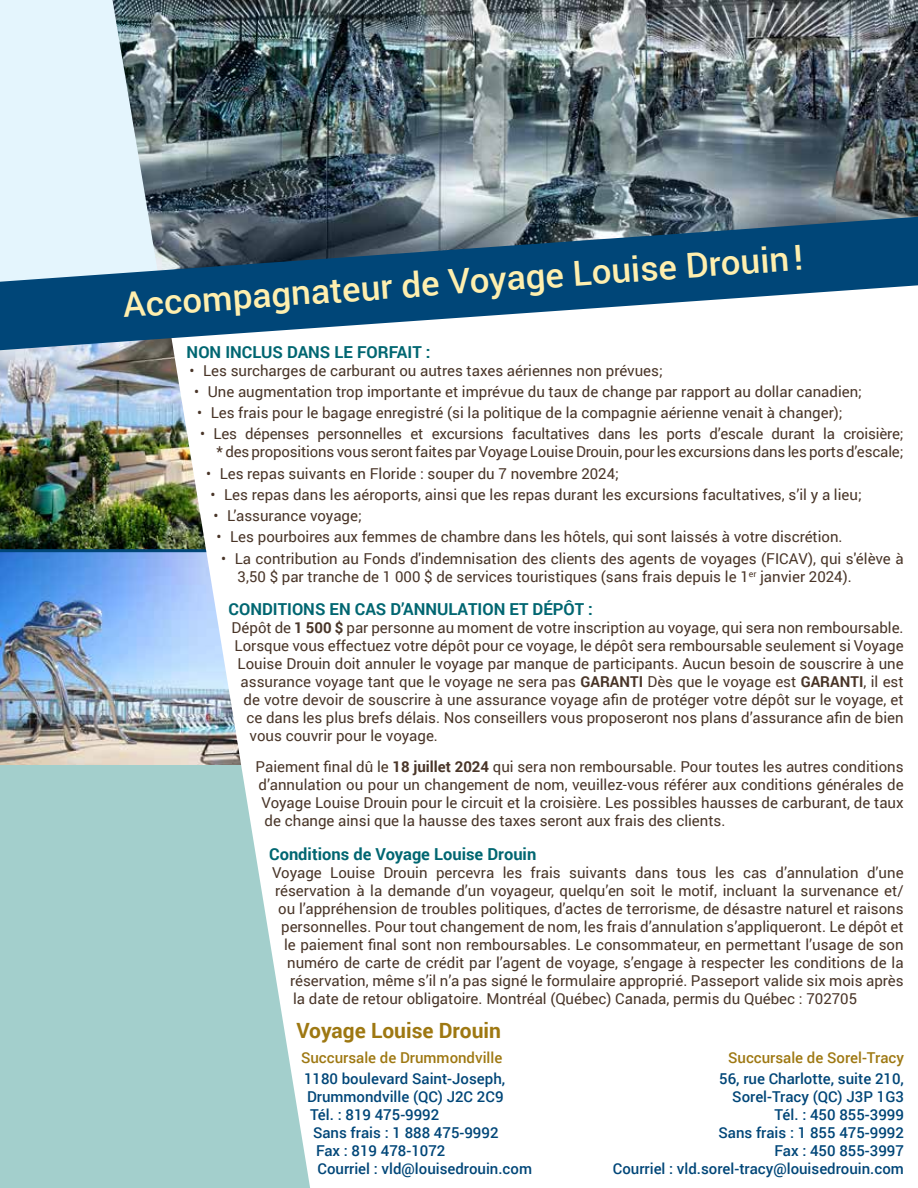
<style>
.page{position:relative;width:918px;height:1188px;background:#fff}
.page>*{position:absolute;margin:0;border:0;box-sizing:border-box;transform-origin:0 0}
.t1{font:500 34.5px "Roboto";color:#ffefae}
.t2{font:700 21px "Roboto";color:#9e7812}
.t3{font:700 16.5px "Roboto";color:#006671}
.t4{font:15px/18px "Roboto";color:#493528;text-align:right}
.t5{font:500 15px/18px "Roboto";color:#004678;text-align:right}
.t6{font:500 15px "Roboto";color:#9e7812}
.s1{font-weight:700}
</style>
<div class="page">
<img style="left:0;top:350px;width:162px;height:199px">
<img style="left:0;top:552px;width:162px;height:213px">
<img style="left:159px;top:0;width:759px;height:217px">
<div style="left:0;top:765px;width:310px;height:423px;background:#a3cfcc"></div>
<svg style="left:0;top:0;width:159px;height:217px;background:#cedfe6"></svg>
<hr style="left:0;top:549px;width:210px;height:3px;background:#004678">
<svg style="left:162px;top:350px;width:148px;height:836px"></svg>
<svg style="left:0;top:217px;width:918px;height:133px;fill:#004678"></svg>
<h1 class="t1" style="left:121px;top:281px;width:683px;rotate:-4deg">Accompagnateur de Voyage Louise Drouin!</h1>
<p class="t3" style="left:187px;top:340px;width:245px">NON INCLUS DANS LE FORFAIT :</p>
<p class="t4" style="left:190px;top:361px;width:475px">• Les surcharges de carburant ou autres taxes aériennes non prévues;</p>
<p class="t4" style="left:194px;top:382px;width:669px">• Une augmentation trop importante et imprévue du taux de change par rapport au dollar canadien;</p>
<p class="t4" style="left:197px;top:403px;width:647px">• Les frais pour le bagage enregistré (si la politique de la compagnie aérienne venait à changer);</p>
<p class="t4" style="left:200px;top:425px;width:705px">• Les dépenses personnelles et excursions facultatives dans les ports d’escale durant la croisière; * des propositions vous seront faites par Voyage Louise Drouin, pour les excursions dans les ports d’escale;</p>
<p class="t4" style="left:206px;top:464px;width:414px">• Les repas suivants en Floride : souper du 7 novembre 2024;</p>
<p class="t4" style="left:211px;top:485px;width:653px">• Les repas dans les aéroports, ainsi que les repas durant les excursions facultatives, s’il y a lieu;</p>
<p class="t4" style="left:214px;top:506px;width:150px">• L’assurance voyage;</p>
<p class="t4" style="left:217px;top:527px;width:627px">• Les pourboires aux femmes de chambre dans les hôtels, qui sont laissés à votre discrétion.</p>
<p class="t4" style="left:238px;top:549px;width:668px;text-align:left;text-indent:-16px">• La contribution au Fonds d'indemnisation des clients des agents de voyages (FICAV), qui s'élève à<br>3,50 $ par tranche de 1 000 $ de services touristiques (sans frais depuis le 1<sup>er</sup> janvier 2024).</p>
<p class="t3" style="left:229px;top:597px;width:366px">CONDITIONS EN CAS D’ANNULATION ET DÉPÔT :</p>
<p class="t4" style="left:232px;top:618px;width:673px">Dépôt de <span class="s1">1 500 $</span> par personne au moment de votre inscription au voyage, qui sera non remboursable.</p>
<p class="t4" style="left:235px;top:636px;width:671px">Lorsque vous effectuez votre dépôt pour ce voyage, le dépôt sera remboursable seulement si Voyage</p>
<p class="t4" style="left:238px;top:654px;width:667px">Louise Drouin doit annuler le voyage par manque de participants. Aucun besoin de souscrire à une</p>
<p class="t4" style="left:241px;top:672px;width:665px">assurance voyage tant que le voyage ne sera pas <span class="s1">GARANTI</span> Dès que le voyage est <span class="s1">GARANTI</span>, il est</p>
<p class="t4" style="left:244px;top:690px;width:662px">de votre devoir de souscrire à une assurance voyage afin de protéger votre dépôt sur le voyage, et</p>
<p class="t4" style="left:247px;top:708px;width:658px">ce dans les plus brefs délais. Nos conseillers vous proposeront nos plans d’assurance afin de bien</p>
<p class="t4" style="left:250px;top:726px;width:190px">vous couvrir pour le voyage.</p>
<p class="t4" style="left:256px;top:758px;width:649px">Paiement final dû le <span class="s1">18 juillet 2024</span> qui sera non remboursable. Pour toutes les autres conditions</p>
<p class="t4" style="left:259px;top:776px;width:646px">d’annulation ou pour un changement de nom, veuillez-vous référer aux conditions générales de</p>
<p class="t4" style="left:262px;top:794px;width:644px">Voyage Louise Drouin pour le circuit et la croisière. Les possibles hausses de carburant, de taux</p>
<p class="t4" style="left:265px;top:812px;width:462px">de change ainsi que la hausse des taxes seront aux frais des clients.</p>
<p class="t3" style="left:269px;top:842px;width:269px">Conditions de Voyage Louise Drouin</p>
<p class="t4" style="left:272px;top:863px;width:633px">Voyage Louise Drouin percevra les frais suivants dans tous les cas d’annulation d’une</p>
<p class="t4" style="left:275px;top:881px;width:630px">réservation à la demande d’un voyageur, quelqu’en soit le motif, incluant la survenance et/</p>
<p class="t4" style="left:278px;top:899px;width:627px">ou l’appréhension de troubles politiques, d’actes de terrorisme, de désastre naturel et raisons</p>
<p class="t4" style="left:281px;top:917px;width:624px">personnelles. Pour tout changement de nom, les frais d’annulation s’appliqueront. Le dépôt et</p>
<p class="t4" style="left:284px;top:935px;width:621px">le paiement final sont non remboursables. Le consommateur, en permettant l’usage de son</p>
<p class="t4" style="left:287px;top:953px;width:618px">numéro de carte de crédit par l’agent de voyage, s’engage à respecter les conditions de la</p>
<p class="t4" style="left:290px;top:971px;width:615px">réservation, même s’il n’a pas signé le formulaire approprié. Passeport valide six mois après</p>
<p class="t4" style="left:293px;top:989px;width:565px">la date de retour obligatoire. Montréal (Québec) Canada, permis du Québec : 702705</p>
<h2 class="t2" style="left:297px;top:1016px;width:206px">Voyage Louise Drouin</h2>
<p class="t6" style="left:301px;top:1047px;width:203px">Succursale de Drummondville</p>
<p class="t5" style="left:304px;top:1069px;width:203px">1180 boulevard Saint-Joseph,</p>
<p class="t5" style="left:307px;top:1087px;width:198px">Drummondville (QC) J2C 2C9</p>
<p class="t5" style="left:310px;top:1105px;width:131px">Tél. : 819 475‑9992</p>
<p class="t5" style="left:313px;top:1123px;width:187px">Sans frais : 1 888 475‑9992</p>
<p class="t5" style="left:316px;top:1141px;width:131px">Fax : 819 478‑1072</p>
<p class="t5" style="left:318px;top:1159px;width:216px">Courriel : vld@louisedrouin.com</p>
<p class="t6" style="left:728px;top:1047px;width:177px">Succursale de Sorel‑Tracy</p>
<p class="t5" style="left:613px;top:1069px;width:293px">56, rue Charlotte, suite 210,<br>Sorel‑Tracy (QC) J3P 1G3<br>Tél. : 450 855‑3999<br>Sans frais : 1 855 475-9992<br>Fax : 450 855‑3997<br>Courriel : vld.sorel‑tracy@louisedrouin.com</p>
</div>
